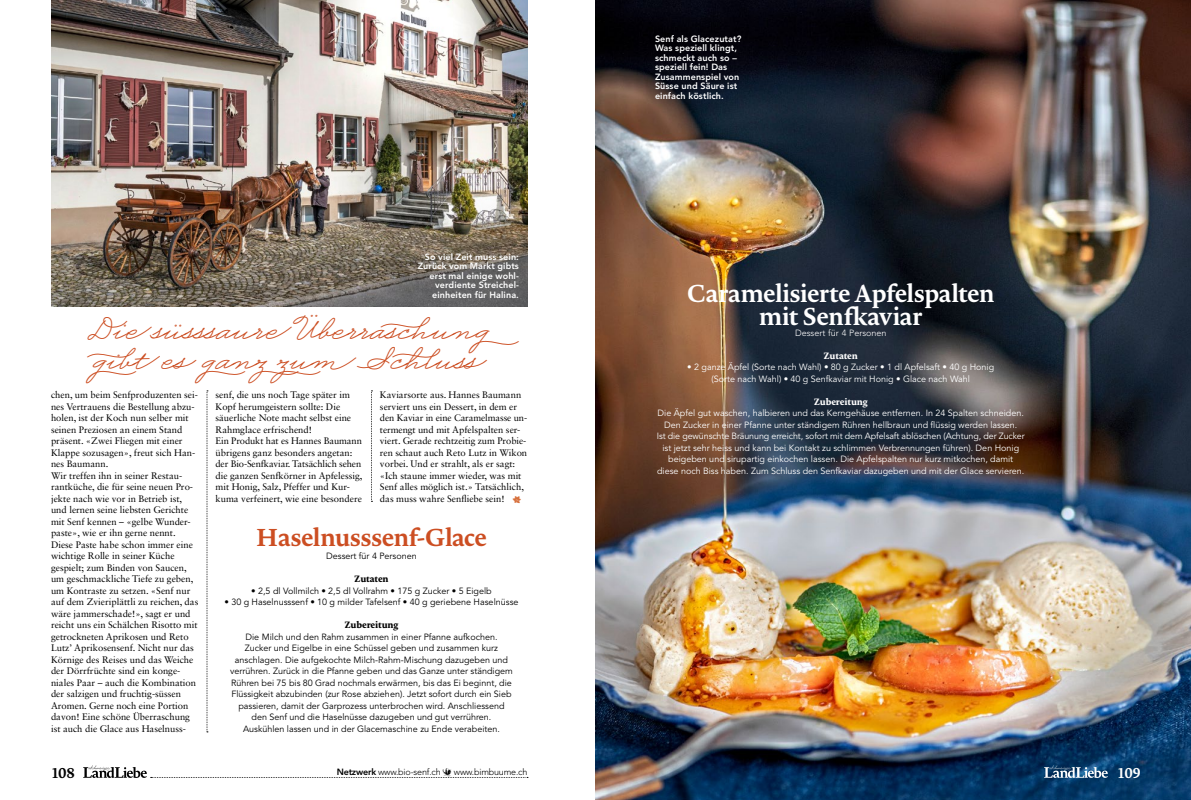
<style>
.page{position:relative;width:1191px;height:800px;background:#fff}
.page>*{position:absolute;margin:0;border:0;box-sizing:border-box;transform-origin:0 0}
._150_Zitat_30_BPenBo{font:700 30px/30px "Business Penmanship";color:#cc4e22}
._482_BB_Ut_28_NovBol{font:700 24px/23px "Novel Pro";letter-spacing:-.03em;color:#fff;text-align:center}
._482_BB_Ut_28_NovBol-2{font:700 24px "Novel Pro";letter-spacing:-.03em;color:#cc4e22}
.t1{font:700 14px "Novel Pro";color:#000}
.t2{font:700 14px "Novel Pro";color:#fff}
._552_Txt_9_5_SabRoma{font:9.5px/11.5px "Sabon LT Std";color:#000}
._520_Txt_9_AvLight_x{font:9px/11.5px "Avenir LT Std";color:#000;text-align:center}
._520_Txt_9_AvLight_x-2{font:9px/11.5px "Avenir LT Std";color:#fff;text-align:center}
._621_Leg_BU_9_AvHeav{font:800 9px/9.5px "Avenir LT Std";letter-spacing:.01em;color:#fff}
._652_Netzwerk_9_AvLi{font:300 9px "Avenir LT Std";letter-spacing:-.02em;color:#000}
._482_BB_Ut_28_NovBol-3{font:300 9px "Avenir LT Std";color:#fff}
._582_BB_Txt_9_NovelE{font:800 9px "Novel Pro";letter-spacing:-.02em;color:#fff}
._582_BB_Txt_9_NovelE-2{font:800 9px "Novel Pro";letter-spacing:-.02em;color:#000}
.s1{font-family:"We Love Nature Blooms";color:#d76f3b}
.s2{font-weight:800}
.s3{font-family:"We Love Nature Blooms";font-weight:400;font-size:9.5px}
</style>
<div class="page">
<img style="left:595px;top:0;width:596px;height:799px">
<img style="left:51px;top:0;width:476px;height:306px">
<svg style="left:1044px;top:765px;width:63px;height:12px"></svg>
<svg style="left:207px;top:390px;width:1px;height:342px"></svg>
<svg style="left:371px;top:390px;width:1px;height:112px"></svg>
<svg style="left:83px;top:765px;width:445px;height:12px"></svg>
<p class="_621_Leg_BU_9_AvHeav" style="left:418px;top:251px;width:103px;text-align:right">So viel Zeit muss sein:<br>Zurück vom Markt gibts erst mal einige wohl&shy;verdiente Streichel&shy;einheiten für Halina.</p>
<p class="_150_Zitat_30_BPenBo" style="left:88px;top:312px;width:440px">Die süsssaure Überraschung gibt es ganzzum Schluss</p>
<p class="_552_Txt_9_5_SabRoma" style="left:51px;top:389px;width:148px">chen, um beim Senfproduzenten sei&shy;nes Vertrauens die Bestellung abzu&shy;holen, ist der Koch nun selber mit seinen Preziosen an einem Stand präsent. «Zwei Fliegen mit einer<br>Klappe sozusagen», freut sich Han&shy;nes Baumann.</p>
<p class="_552_Txt_9_5_SabRoma" style="left:51px;top:469px;width:149px">Wir treffen ihn in seiner Restau&shy;rantküche, die für seine neuen Pro&shy;jekte nach wie vor in Betrieb ist, und lernen seine liebsten Gerichte mit Senf kennen – «gelbe Wunder&shy;paste», wie er ihn gerne nennt.<br>Diese Paste habe schon immer eine wichtige Rolle in seiner Küche gespielt; zum Binden von Saucen, um geschmackliche Tiefe zu geben, um Kontraste zu setzen. «Senf nur auf dem Zvieriplättli zu reichen, das wäre jammerschade!», sagt er und reicht uns ein Schälchen Risotto mit getrockneten Aprikosen und Reto Lutz’ Aprikosensenf. Nicht nur das Körnige des Reises und das Weiche der Dörrfrüchte sind ein konge&shy;niales Paar – auch die Kombination der salzigen und fruchtig-süssen Aromen. Gerne noch eine Portion davon! Eine schöne Überraschung ist auch die Glace aus Haselnuss-</p>
<p class="_552_Txt_9_5_SabRoma" style="left:215px;top:389px;width:137px">senf, die uns noch Tage später im<br>Kopf herumgeistern sollte: Die säuerliche Note macht selbst eine<br>Rahmglace erfrischend!</p>
<p class="_552_Txt_9_5_SabRoma" style="left:215px;top:435px;width:148px">Ein Produkt hat es Hannes Baumann übrigens ganz besonders angetan: der Bio-Senfkaviar. Tatsächlich sehen die ganzen Senfkörner in Apfelessig, mit Honig, Salz, Pfeffer und Kur&shy;kuma verfeinert, wie eine besondere</p>
<p class="_552_Txt_9_5_SabRoma" style="left:380px;top:389px;width:149px">Kaviarsorte aus. Hannes Baumann serviert uns ein Dessert, in dem er den Kaviar in eine Caramelmasse un&shy;termengt und mit Apfelspalten ser&shy;viert. Gerade rechtzeitig zum Probie&shy;ren schaut auch Reto Lutz in Wikon vorbei. Und er strahlt, als er sagt: «Ich staune immer wieder, was mit Senf alles möglich ist.» Tatsächlich, das muss wahre Senfliebe sein! <span class="s1">C</span></p>
<p class="_482_BB_Ut_28_NovBol-2" style="left:256px;top:519px;width:233px">Haselnusssenf-Glace</p>
<p class="_520_Txt_9_AvLight_x" style="left:326px;top:550px;width:92px">Dessert für 4 Personen</p>
<p class="_582_BB_Txt_9_NovelE-2" style="left:354px;top:572px;width:36px">Zutaten</p>
<p class="_520_Txt_9_AvLight_x" style="left:251px;top:585px;width:242px">• 2,5 dl Vollmilch • 2,5 dl Vollrahm • 175 g Zucker • 5 Eigelb</p>
<p class="_520_Txt_9_AvLight_x" style="left:224px;top:596px;width:295px">• 30 g Haselnusssenf • 10 g milder Tafelsenf • 40 g geriebene Haselnüsse</p>
<p class="_582_BB_Txt_9_NovelE-2" style="left:344px;top:618px;width:56px">Zubereitung</p>
<p class="_520_Txt_9_AvLight_x" style="left:245px;top:631px;width:253px">Die Milch und den Rahm zusammen in einer Pfanne aufkochen.</p>
<p class="_520_Txt_9_AvLight_x" style="left:230px;top:642px;width:284px">Zucker und Eigelbe in eine Schüssel geben und zusammen kurz anschlagen. Die aufgekochte Milch-Rahm-Mischung dazugeben und verrühren. Zurück in die Pfanne geben und das Ganze unter ständigem Rühren bei 75 bis 80 Grad nochmals erwärmen, bis das Ei beginnt, die Flüssigkeit abzubinden (zur Rose abziehen). Jetzt sofort durch ein Sieb passieren, damit der Garprozess unterbrochen wird. Anschliessend den Senf und die Haselnüsse dazugeben und gut verrühren.</p>
<p class="_520_Txt_9_AvLight_x" style="left:243px;top:723px;width:258px">Auskühlen lassen und in der Glacemaschine zu Ende verabeiten.</p>
<p class="_621_Leg_BU_9_AvHeav" style="left:655px;top:34px;width:88px">Senf als Glacezutat?<br>Was speziell klingt, schmeckt auch so – speziell fein! Das<br>Zusammenspiel von<br>Süsse und Säure ist einfach köstlich.</p>
<p class="_482_BB_Ut_28_NovBol" style="left:687px;top:280px;width:309px">Caramelisierte Apfelspalten mit Senfkaviar</p>
<p class="_482_BB_Ut_28_NovBol-3" style="left:795px;top:327px;width:93px">Dessert für 4 Personen</p>
<p class="_582_BB_Txt_9_NovelE" style="left:823px;top:348px;width:36px">Zutaten</p>
<p class="_520_Txt_9_AvLight_x-2" style="left:687px;top:361px;width:308px">• 2 ganze Äpfel (Sorte nach Wahl) • 80 g Zucker • 1 dl Apfelsaft • 40 g Honig (Sorte nach Wahl) • 40 g Senfkaviar mit Honig • Glace nach Wahl</p>
<p class="_582_BB_Txt_9_NovelE" style="left:813px;top:394px;width:56px">Zubereitung</p>
<p class="_520_Txt_9_AvLight_x-2" style="left:657px;top:407px;width:368px">Die Äpfel gut waschen, halbieren und das Kerngehäuse entfernen. In 24 Spalten schneiden.<br>Den Zucker in einer Pfanne unter ständigem Rühren hellbraun und flüssig werden lassen.</p>
<p class="_520_Txt_9_AvLight_x-2" style="left:657px;top:430px;width:369px">Ist die gewünschte Bräunung erreicht, sofort mit dem Apfelsaft ablöschen (Achtung, der Zucker ist jetzt sehr heiss und kann bei Kontakt zu schlimmen Verbrennungen führen). Den Honig beigeben und sirupartig einkochen lassen. Die Apfelspalten nur kurz mitkochen, damit diese noch Biss haben. Zum Schluss den Senfkaviar dazugeben und mit der Glace servieren.</p>
<h3 class="t1" style="left:51px;top:761px;width:25px">108</h3>
<h3 class="t2" style="left:1117px;top:761px;width:25px">109</h3>
<p class="_652_Netzwerk_9_AvLi" style="left:337px;top:766px;width:192px"><span class="s2">Netzwerk</span> www.bio-senf.ch <span class="s3">j</span> www.bimbuume.ch</p>
</div>
